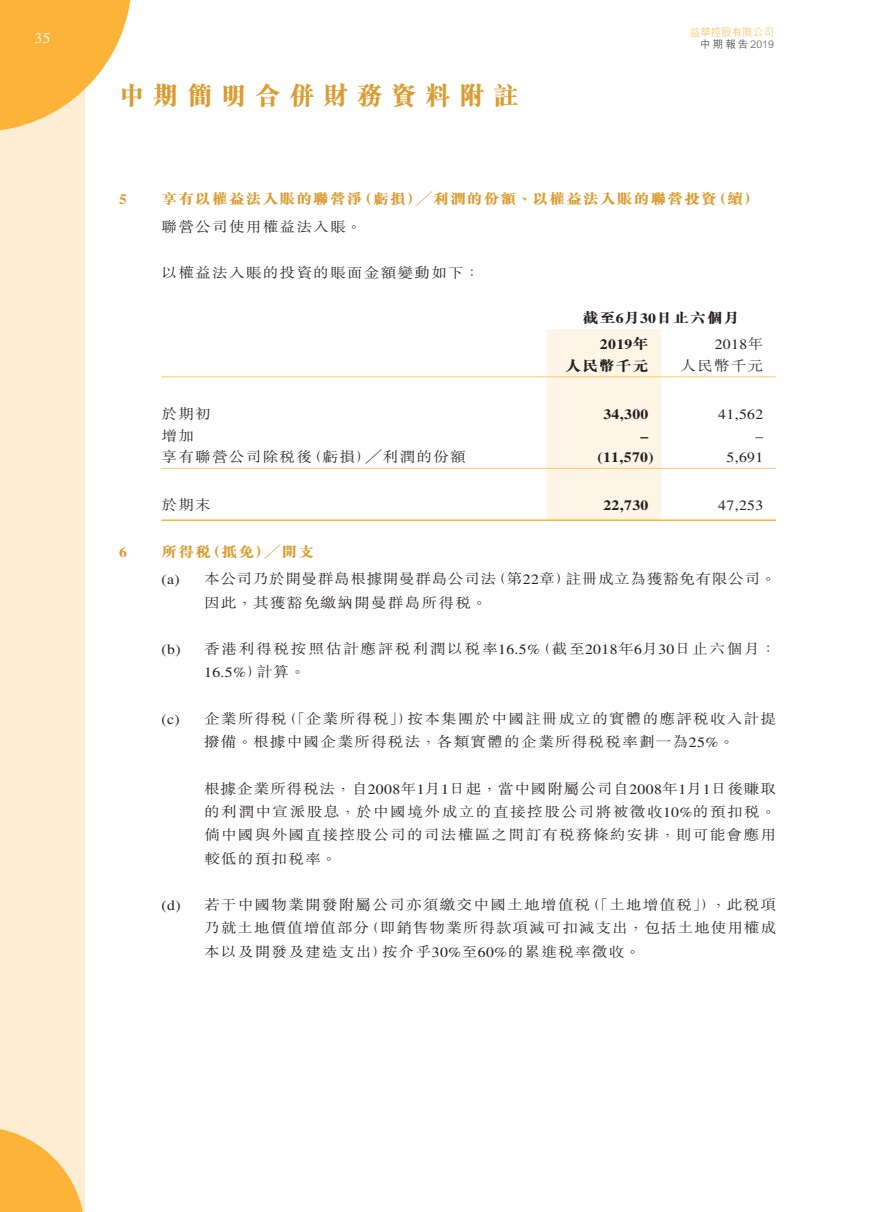
<style>
.page{position:relative;width:893px;height:1212px;background:#fff}
.page>*{position:absolute;margin:0;border:0;box-sizing:border-box;transform-origin:0 0}
.t1{font:800 25.5px "M Sung HK";letter-spacing:.335em;color:#da9b2f}
.t2{font:15px "Times LT Std";color:#fff}
.t3{font:300 14.25px/23.2px "M Sung HK";letter-spacing:.075em;color:#231f20;text-align:justify;scale:1.1 1}
.t4{font:800 14.25px "M Sung HK";letter-spacing:.075em;color:#da9b2f;scale:1.1 1}
.t5{font:14.25px "Times LT Std";letter-spacing:.025em;color:#231f20;scale:1.1 1}
.t6{font:300 14.25px "M Sung HK";letter-spacing:.11em;color:#231f20;scale:1.1 1}
.t7{font:300 14.25px "M Sung HK";letter-spacing:.035em;color:#231f20;scale:1.1 1}
.t8{font:700 14.25px "Times LT Std";letter-spacing:.025em;color:#231f20;scale:1.1 1}
.t9{font:800 14.25px "M Sung HK";letter-spacing:.075em;color:#231f20;scale:1.1 1}
.t10{font:700 14.25px "Times LT Std";color:#da9b2f;scale:1.1 1}
.t11{font:300 10.5px "M Hei HK";color:#fcb337}
.t12{font:500 10.5px "M Hei HK";color:#57585a}
.s1{font-family:"Arial MT Std";font-weight:300}
.s2{font-family:"Times LT Std";font-weight:700}
.s3{font-family:"M Sung HK";font-weight:300}
.s4{font-family:"M Sung HK";font-weight:800}
.s5{font-family:"Times LT Std";font-weight:400}
</style>
<div class="page">
<div style="left:0;top:0;width:85px;height:1212px;background:#feedd3"></div>
<svg style="left:0;top:0;width:131px;height:131px"></svg>
<svg style="left:0;top:1129px;width:83px;height:83px"></svg>
<div style="left:546px;top:329px;width:115px;height:190px;background:#fef5e7"></div>
<hr style="left:162px;top:376px;width:384px;height:1px;background:#fec775">
<hr style="left:546px;top:376px;width:115px;height:1px;background:#fec775">
<hr style="left:661px;top:376px;width:115px;height:1px;background:#fec775">
<hr style="left:162px;top:468px;width:384px;height:1px;background:#fec775">
<hr style="left:546px;top:468px;width:115px;height:1px;background:#fec775">
<hr style="left:661px;top:468px;width:115px;height:1px;background:#fec775">
<hr style="left:162px;top:519px;width:384px;height:2px;background:#fcb337">
<hr style="left:546px;top:519px;width:115px;height:2px;background:#fcb337">
<hr style="left:661px;top:519px;width:115px;height:2px;background:#fcb337">
<p class="t2" style="left:35px;top:30px;width:17px">35</p>
<p class="t11" style="left:690px;top:25px;width:85px">益華控股有限公司</p>
<h1 class="t1" style="left:119px;top:78px;width:401px">中期簡明合併財務資料附註</h1>
<p class="t12" style="left:700px;top:37px;width:75px">中期報告<span class="s1">2019</span></p>
<p class="t10" style="left:119px;top:191px;width:9px">5</p>
<p class="t10" style="left:119px;top:544px;width:9px">6</p>
<p class="t4" style="left:357px;top:189px;width:329px">（虧損）╱利潤的份額、以權益法入賬的聯營投資</p>
<p class="t4" style="left:162px;top:189px;width:184px">享有以權益法入賬的聯營淨</p>
<p class="t4" style="left:711px;top:189px;width:45px">（續(</p>
<p class="t3" style="left:162px;top:214px;width:184px">聯營公司使用權益法入賬。</p>
<p class="t3" style="left:162px;top:261px;width:291px">以權益法入賬的投資的賬面金額變動如下：</p>
<p class="t3" style="left:162px;top:401px;width:46px">於期初</p>
<p class="t3" style="left:162px;top:423px;width:31px">增加</p>
<p class="t3" style="left:307px;top:445px;width:146px">（虧損）╱利潤的份額</p>
<p class="t3" style="left:162px;top:445px;width:138px">享有聯營公司除稅後</p>
<p class="t3" style="left:162px;top:493px;width:46px">於期末</p>
<p class="t4" style="left:205px;top:542px;width:100px">（抵免）╱開支</p>
<p class="t4" style="left:162px;top:542px;width:46px">所得稅</p>
<p class="t9" style="left:583px;top:308px;width:144px">截至月<span class="s2">6 30</span>日止六個月</p>
<p class="t5" style="left:715px;top:336px;width:46px">2018<span class="s3">年</span></p>
<p class="t8" style="left:600px;top:336px;width:46px">2019<span class="s4">年</span></p>
<p class="t9" style="left:565px;top:356px;width:77px">人民幣千元</p>
<p class="t3" style="left:680px;top:353px;width:77px">人民幣千元</p>
<p class="t8" style="left:603px;top:406px;width:42px">34,300</p>
<p class="t5" style="left:718px;top:406px;width:42px">41,562</p>
<p class="t8" style="left:641px;top:427px;width:9px">–</p>
<p class="t5" style="left:755px;top:428px;width:9px">–</p>
<p class="t8" style="left:597px;top:449px;width:53px">)11,570(</p>
<p class="t5" style="left:726px;top:450px;width:35px">5,691</p>
<p class="t8" style="left:603px;top:497px;width:42px">22,730</p>
<p class="t5" style="left:718px;top:498px;width:42px">47,253</p>
<p class="t5" style="left:162px;top:572px;width:18px">a( )</p>
<p class="t7" style="left:204px;top:569px;width:267px">本公司乃於開曼群島根據開曼群島公司法</p>
<p class="t7" style="left:565px;top:569px;width:193px">註冊成立為獲豁免有限公司。</p>
<p class="t3" style="left:491px;top:567px;width:75px">（第<span class="s5">22</span>章）</p>
<p class="t3" style="left:204px;top:590px;width:259px">因此，其獲豁免繳納開曼群島所得稅。</p>
<p class="t5" style="left:162px;top:641px;width:19px">b( )</p>
<p class="t6" style="left:204px;top:639px;width:307px">香港利得稅按照估計應評稅利潤以稅率<span class="s5">16.5%</span></p>
<p class="t6" style="left:536px;top:639px;width:220px">（截至<span class="s5">2018</span>年月<span class="s5">6 30</span>日止六個月：</p>
<p class="t3" style="left:257px;top:660px;width:46px">計算。</p>
<p class="t5" style="left:204px;top:665px;width:54px">16.5%<span class="s3">）</span></p>
<p class="t5" style="left:162px;top:711px;width:18px">c( )</p>
<p class="t3" style="left:407px;top:706px;width:337px">按本集團於中國註冊成立的實體的應評稅收入計提</p>
<p class="t3" style="left:204px;top:706px;width:77px">企業所得稅</p>
<p class="t3" style="left:281px;top:706px;width:121px">（「企業所得稅」）</p>
<p class="t5" style="left:162px;top:897px;width:19px">d( )</p>
<p class="t3" style="left:204px;top:730px;width:484px">撥備。根據中國企業所得稅法，各類實體的企業所得稅稅率劃一為<span class="s5">25%</span>。</p>
<p class="t3" style="left:204px;top:776px;width:521px">根據企業所得稅法，自<span class="s5">2008</span>年月<span class="s5">1 1</span>日起，當中國附屬公司自<span class="s5">2008</span>年月<span class="s5">1 1</span>日後賺取的利潤中宣派股息，於中國境外成立的直接控股公司將被徵收<span class="s5">10%</span>的預扣稅。倘中國與外國直接控股公司的司法權區之間訂有稅務條約安排，則可能會應用較低的預扣稅率。</p>
<p class="t3" style="left:711px;top:892px;width:61px">，此稅項</p>
<p class="t3" style="left:204px;top:892px;width:352px">若干中國物業開發附屬公司亦須繳交中國土地增值稅</p>
<p class="t3" style="left:585px;top:892px;width:121px">（「土地增值稅」）</p>
<p class="t3" style="left:204px;top:916px;width:152px">乃就土地價值增值部分</p>
<p class="t3" style="left:364px;top:916px;width:376px">（即銷售物業所得款項減可扣減支出，包括土地使用權成</p>
<p class="t3" style="left:382px;top:939px;width:236px">按介乎<span class="s5">30%</span>至<span class="s5">60%</span>的累進稅率徵收。</p>
<p class="t3" style="left:204px;top:939px;width:168px">本以及開發及建造支出）</p>
</div>
